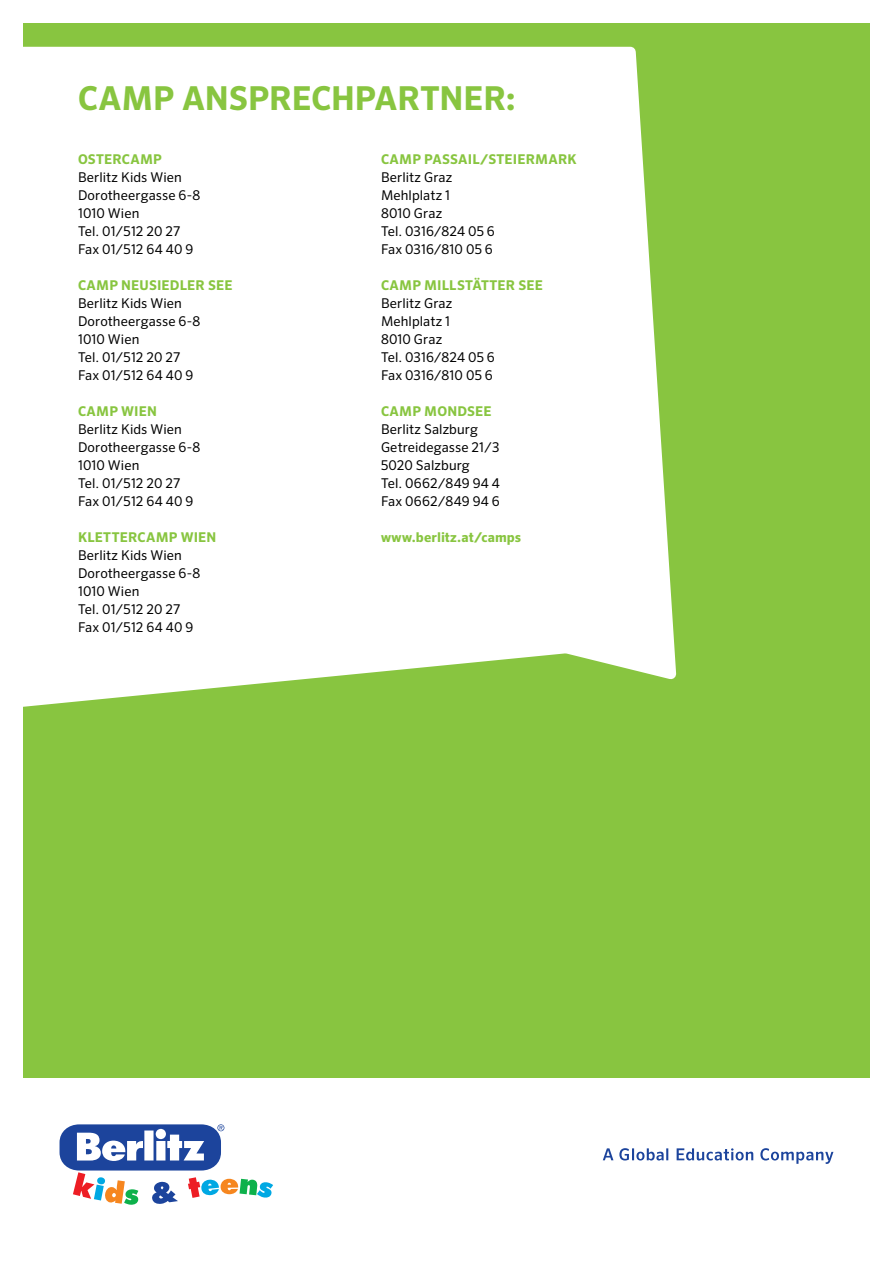
<style>
.page{position:relative;width:893px;height:1263px;background:#fff}
.page>*{position:absolute;margin:0;border:0;box-sizing:border-box;transform-origin:0 0}
.t1{font:700 33px "Sero Pro";letter-spacing:-.005em;color:#88c540}
.t2{font:13.5px/18px "Sero Pro";letter-spacing:.01em;color:#000}
.t3{font:700 13.5px "Sero Pro";letter-spacing:.015em;color:#88c540}
</style>
<div class="page">
<div style="left:23px;top:23px;width:847px;height:1055px;background:#88c540"></div>
<svg style="left:23px;top:46px;width:654px;height:661px;background:#f6faf1"></svg>
<svg style="left:603px;top:1148px;width:230px;height:16px"></svg>
<svg style="left:188px;top:1177px;width:85px;height:21px"></svg>
<svg style="left:152px;top:1181px;width:26px;height:23px"></svg>
<svg style="left:73px;top:1172px;width:65px;height:33px"></svg>
<svg style="left:217px;top:1124px;width:7px;height:7px"></svg>
<div style="left:60px;top:1124px;width:161px;height:46px;background:#1c449c;border-radius:19px"></div>
<svg style="left:77px;top:1129px;width:127px;height:32px"></svg>
<h1 class="t1" style="left:78px;top:78px;width:439px">CAMP ANSPRECHPARTNER:</h1>
<p class="t3" style="left:78px;top:151px;width:85px">OSTERCAMP</p>
<p class="t2" style="left:78px;top:168px;width:124px">Berlitz Kids Wien<br>Dorotheergasse 6-8<br>1010 Wien<br>Tel. 01/512 20 27<br>Fax 01/512 64 40 9</p>
<p class="t3" style="left:78px;top:277px;width:156px">CAMP NEUSIEDLER SEE</p>
<p class="t2" style="left:78px;top:294px;width:124px">Berlitz Kids Wien<br>Dorotheergasse 6-8<br>1010 Wien<br>Tel. 01/512 20 27<br>Fax 01/512 64 40 9</p>
<p class="t3" style="left:78px;top:403px;width:80px">CAMP WIEN</p>
<p class="t2" style="left:78px;top:420px;width:124px">Berlitz Kids Wien<br>Dorotheergasse 6-8<br>1010 Wien<br>Tel. 01/512 20 27<br>Fax 01/512 64 40 9</p>
<p class="t3" style="left:78px;top:529px;width:140px">KLETTERCAMP WIEN</p>
<p class="t2" style="left:78px;top:546px;width:124px">Berlitz Kids Wien<br>Dorotheergasse 6-8<br>1010 Wien<br>Tel. 01/512 20 27<br>Fax 01/512 64 40 9</p>
<p class="t3" style="left:381px;top:151px;width:197px">CAMP PASSAIL/STEIERMARK</p>
<p class="t2" style="left:381px;top:168px;width:115px">Berlitz Graz<br>Mehlplatz 1<br>8010 Graz<br>Tel. 0316/824 05 6<br>Fax 0316/810 05 6</p>
<p class="t3" style="left:381px;top:277px;width:163px">CAMP MILLSTÄTTER SEE</p>
<p class="t2" style="left:381px;top:294px;width:115px">Berlitz Graz<br>Mehlplatz 1<br>8010 Graz<br>Tel. 0316/824 05 6<br>Fax 0316/810 05 6</p>
<p class="t3" style="left:381px;top:403px;width:112px">CAMP MONDSEE</p>
<p class="t2" style="left:381px;top:420px;width:120px">Berlitz Salzburg<br>Getreidegasse 21/3<br>5020 Salzburg<br>Tel. 0662/849 94 4<br>Fax 0662/849 94 6</p>
<p class="t3" style="left:381px;top:529px;width:142px">www.berlitz.at/camps</p>
</div>
